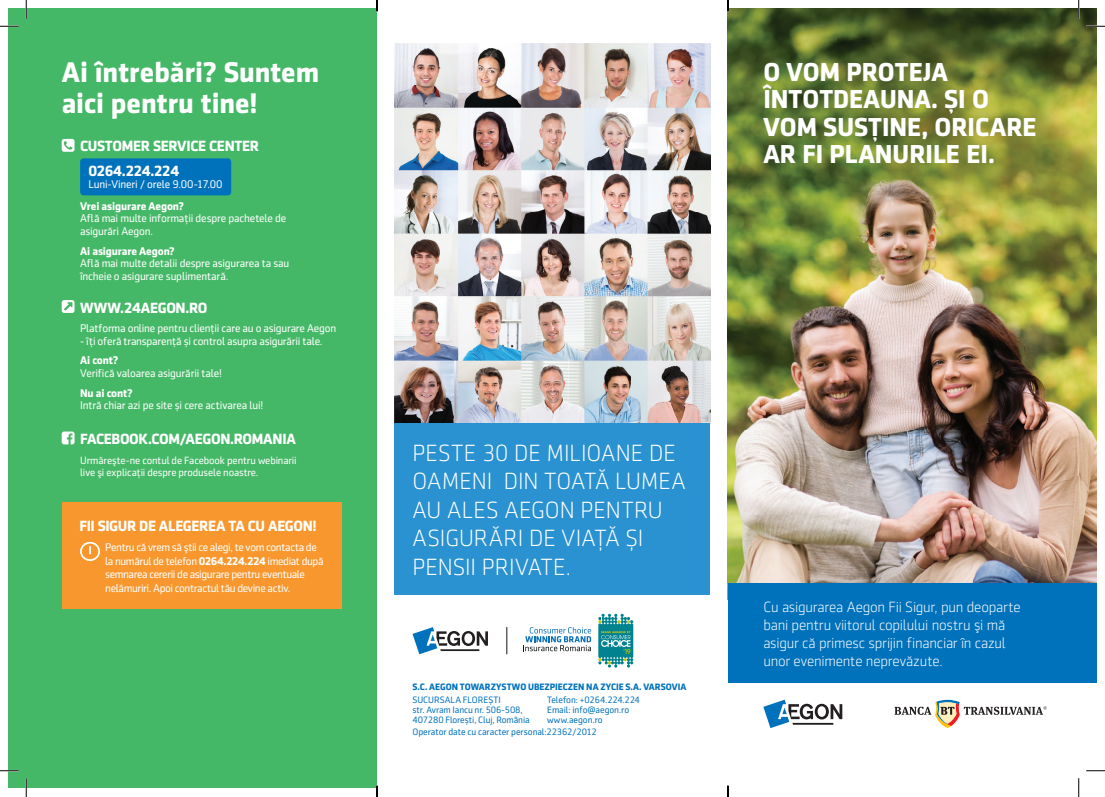
<style>
.page{position:relative;width:1105px;height:797px;background:#fff}
.page>*{position:absolute;margin:0;border:0;box-sizing:border-box;transform-origin:0 0}
.t1{font:700 28.75px/31.2px "Sentico Sans DT";color:#fff}
.t2{font:700 26.25px/27.5px "Sentico Sans DT";color:#fff}
.t3{font:300 23.75px/28.5px "Sentico Sans DT";letter-spacing:-.005em;color:#fff}
.t4{font:300 15px/18px "Sentico Sans DT";letter-spacing:-.015em;color:#fff}
.t5{font:700 15px "Sentico Sans DT";letter-spacing:-.025em;color:#fff}
.t6{font:700 15px "Sentico Sans DT";letter-spacing:-.05em;color:#fff}
.t7{font:11.25px/13.5px "Sentico Sans DT";letter-spacing:-.02em;color:#fff}
.t8{font:700 11.25px "Sentico Sans DT";letter-spacing:-.015em;color:#fff}
.t9{font:10.62px/12.5px "Sentico Sans DT";letter-spacing:-.01em;color:#fff}
.t10{font:9.38px/10px "Sentico Sans DT";letter-spacing:-.005em;color:#0072bc}
.t11{font:700 9.38px "Sentico Sans DT";color:#0072bc}
.s1{font-weight:700}
</style>
<div class="page">
<svg style="left:763px;top:699px;width:79px;height:29px"></svg>
<svg style="left:523px;top:627px;width:68px;height:24px"></svg>
<svg style="left:598px;top:613px;width:35px;height:54px;background:#4ca5a6"></svg>
<svg style="left:506px;top:627px;width:1px;height:27px"></svg>
<svg style="left:412px;top:627px;width:76px;height:27px"></svg>
<img style="left:395px;top:44px;width:315px;height:379px">
<div style="left:395px;top:423px;width:315px;height:172px;background:#2a92d0"></div>
<img style="left:728px;top:9px;width:368px;height:575px">
<div style="left:728px;top:584px;width:368px;height:99px;background:#0072bc"></div>
<svg style="left:894px;top:699px;width:153px;height:29px"></svg>
<div style="left:9px;top:9px;width:368px;height:779px;background:#45b867"></div>
<div style="left:80px;top:158px;width:151px;height:37px;background:#0072bc;border-radius:4px"></div>
<svg style="left:62px;top:300px;width:13px;height:13px"></svg>
<svg style="left:62px;top:139px;width:13px;height:13px"></svg>
<svg style="left:62px;top:431px;width:13px;height:13px"></svg>
<div style="left:62px;top:502px;width:280px;height:107px;background:#f7972d"></div>
<svg style="left:80px;top:541px;width:20px;height:20px"></svg>
<svg style="left:0;top:25px;width:19px;height:2px"></svg>
<svg style="left:1086px;top:25px;width:19px;height:2px"></svg>
<svg style="left:0;top:770px;width:19px;height:1px"></svg>
<svg style="left:1086px;top:770px;width:19px;height:1px"></svg>
<svg style="left:25px;top:0;width:2px;height:19px"></svg>
<svg style="left:25px;top:778px;width:2px;height:19px"></svg>
<svg style="left:1078px;top:0;width:1px;height:19px"></svg>
<svg style="left:1078px;top:778px;width:1px;height:19px"></svg>
<svg style="left:376px;top:0;width:2px;height:11px"></svg>
<svg style="left:376px;top:785px;width:2px;height:12px"></svg>
<svg style="left:727px;top:0;width:2px;height:11px"></svg>
<svg style="left:727px;top:785px;width:2px;height:12px"></svg>
<h1 class="t1" style="left:62px;top:56px;width:259px">Ai întrebări? Suntem aici pentru tine!</h1>
<h3 class="t5" style="left:80px;top:137px;width:181px">CUSTOMER SERVICE CENTER</h3>
<h3 class="t6" style="left:88px;top:162px;width:92px">0264.224.224</h3>
<p class="t7" style="left:88px;top:178px;width:136px">Luni-Vineri / orele 9.00-17.00</p>
<p class="t8" style="left:80px;top:199px;width:105px">Vrei asigurare Aegon?</p>
<p class="t7" style="left:80px;top:212px;width:208px;line-height:12.5px">Află mai multe informații despre pachetele de asigurări Aegon.</p>
<p class="t8" style="left:80px;top:244px;width:96px">Ai asigurare Aegon?</p>
<p class="t7" style="left:80px;top:257px;width:211px;line-height:12.5px">Află mai multe detalii despre asigurarea ta sau încheie o asigurare suplimentară.</p>
<h3 class="t5" style="left:80px;top:299px;width:129px">WWW.24AEGON.RO</h3>
<p class="t7" style="left:80px;top:322px;width:258px">Platforma online pentru clienții care au o asigurare Aegon</p>
<p class="t7" style="left:80px;top:334px;width:244px">- îți oferă transparență și control asupra asigurării tale.</p>
<p class="t8" style="left:80px;top:354px;width:40px">Ai cont?</p>
<p class="t7" style="left:80px;top:366px;width:143px">Verifică valoarea asigurării tale!</p>
<p class="t8" style="left:80px;top:386px;width:54px">Nu ai cont?</p>
<p class="t7" style="left:80px;top:398px;width:185px">Intră chiar azi pe site și cere activarea lui!</p>
<h3 class="t5" style="left:80px;top:430px;width:217px">FACEBOOK.COM/AEGON.ROMANIA</h3>
<p class="t9" style="left:80px;top:454px;width:218px">Urmăreşte-ne contul de Facebook pentru webinarii live şi explicaţii despre produsele noastre.</p>
<h3 class="t5" style="left:79px;top:517px;width:239px">FII SIGUR DE ALEGEREA TA CU AEGON!</h3>
<p class="t7" style="left:105px;top:540px;width:220px">Pentru că vrem să ştii ce alegi, te vom contacta de la numărul de telefon <span class="s1">0264.224.224</span> imediat după semnarea cererii de asigurare pentru eventuale nelămuriri. Apoi contractul tău devine activ.</p>
<h2 class="t2" style="left:763px;top:58px;width:275px">O VOM PROTEJA<br>ÎNTOTDEAUNA. ȘI O<br>VOM SUSȚINE, ORICARE<br>AR FI PLANURILE EI.</h2>
<h3 class="t3" style="left:412px;top:439px;width:275px">PESTE 30 DE MILIOANE DE<br>OAMENI DIN TOATĂ LUMEA<br>AU ALES AEGON PENTRU<br>ASIGURĂRI DE VIAȚĂ ȘI<br>PENSII PRIVATE.</h3>
<p class="t11" style="left:412px;top:681px;width:275px">S.C. AEGON TOWARZYSTWO UBEZPIECZEN NA ZYCIE S.A. VARSOVIA</p>
<p class="t10" style="left:412px;top:727px;width:186px">Operator date cu caracter personal:22362/2012</p>
<p class="t10" style="left:412px;top:695px;width:119px">SUCURSALA FLOREȘTI<br>str. Avram Iancu nr. 506-508,<br>407280 Florești, Cluj, România</p>
<p class="t10" style="left:547px;top:695px;width:94px">Telefon: +0264.224.224<br>Email: info@aegon.ro www.aegon.ro</p>
<h3 class="t4" style="left:763px;top:597px;width:259px">Cu asigurarea Aegon Fii Sigur, pun deoparte bani pentru viitorul copilului nostru şi mă asigur că primesc sprijin financiar în cazul unor evenimente neprevăzute.</h3>
</div>
